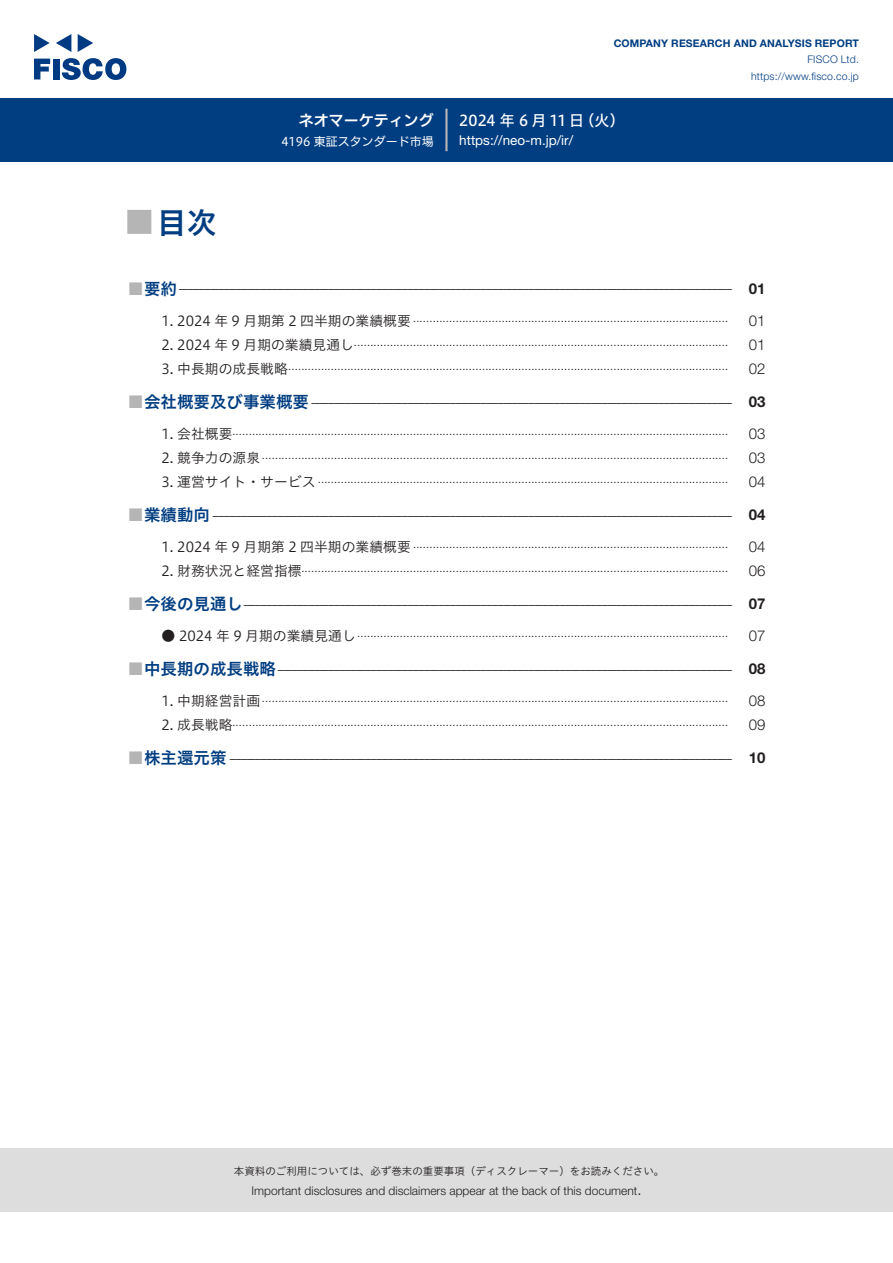
<style>
.page{position:relative;width:893px;height:1263px;background:#fff}
.page>*{position:absolute;margin:0;border:0;box-sizing:border-box;transform-origin:0 0}
.t1{font:30px "Hiragino UD Sans Std N W6";color:#003d81}
.t2{font:24px "Hiragino UD Sans Std W6";color:#b5b5b6}
.t3{font:16.5px "Hiragino UD Sans Std W6";color:#003d81}
.t4{font:300 15px "Helvetica Neue LT Std";color:#231f20}
.t5{font:15px "Hiragino UD Sans F Std N W5";color:#fff}
.t6{font:700 15px "Helvetica Neue LT Std";color:#231f20}
.t7{font:15px "Hiragino UD Sans F Std N W6";color:#fff}
.t8{font:13.8px "Hiragino UD Sans Std W3";color:#231f20}
.t9{font:13.5px "Helvetica Neue LT Std";color:#fff}
.t10{font:12px "Hiragino UD Sans Std W3";color:#231f20}
.t11{font:300 12px "Helvetica Neue LT Std";color:#231f20}
.t12{font:12px "Hiragino UD Sans F Std N W4";color:#fff}
.t13{font:10.5px "Hiragino UD Sans Std W3";color:#231f20}
.t14{font:700 10.5px "Helvetica Neue LT Std";letter-spacing:.015em;color:#003d81}
.t15{font:300 10.5px/16.5px "Helvetica Neue LT Std";letter-spacing:.015em;color:#003d81;text-align:right}
.t16{font:9px "Hiragino UD Sans Std W3";color:#231f20}
.s1{color:#b5b5b6}
</style>
<div class="page">
<div style="left:0;top:1148px;width:893px;height:64px;background:#ddd"></div>
<svg style="left:34px;top:59px;width:16px;height:20px"></svg>
<div style="left:53px;top:59px;width:6px;height:20px;background:#003a83"></div>
<svg style="left:62px;top:58px;width:64px;height:22px"></svg>
<svg style="left:34px;top:34px;width:16px;height:18px"></svg>
<svg style="left:78px;top:34px;width:15px;height:18px"></svg>
<svg style="left:56px;top:34px;width:15px;height:18px"></svg>
<div style="left:0;top:98px;width:893px;height:64px;background:#003d81"></div>
<hr style="left:445px;top:109px;width:3px;height:42px;background:#b5b5b6">
<p class="t2" style="left:128px;top:204px;width:25px">█</p>
<p class="t1" style="left:157px;top:199px;width:61px">目次</p>
<h3 class="t7" style="left:299px;top:109px;width:137px">ネオマーケティング</h3>
<h3 class="t12" style="left:281px;top:132px;width:154px">4196 東証スタンダード市場</h3>
<p class="t14" style="left:614px;top:37px;width:247px">COMPANY RESEARCH AND ANALYSIS REPORT</p>
<p class="t15" style="left:751px;top:51px;width:109px">FISCO Ltd. https://www.fisco.co j p.</p>
<h3 class="t5" style="left:579px;top:109px;width:47px">（火(</h3>
<h3 class="t5" style="left:459px;top:109px;width:126px">2024 年 6 月 11 日</h3>
<h3 class="t9" style="left:459px;top:132px;width:116px">https: / / n e o m- j p. /i r/</h3>
<p class="t3" style="left:128px;top:276px;width:51px"><span class="s1">■</span>要約</p>
<p class="t10" style="left:177px;top:280px;width:557px">-----------------------------------------------------------------------------------------------------------------------------------------------------------------------------------------------------</p>
<p class="t8" style="left:162px;top:310px;width:251px">1. 2024 年 9 月期第 2 四半期の業績概要</p>
<p class="t16" style="left:413px;top:312px;width:316px">................................................................................................</p>
<p class="t8" style="left:162px;top:334px;width:194px">2. 2024 年 9 月期の業績見通し</p>
<p class="t16" style="left:354px;top:336px;width:375px">..................................................................................................................</p>
<p class="t8" style="left:162px;top:358px;width:128px">3. 中長期の成長戦略</p>
<p class="t16" style="left:289px;top:360px;width:441px">......................................................................................................................................</p>
<p class="t3" style="left:128px;top:389px;width:183px"><span class="s1">■</span>会社概要及び事業概要</p>
<p class="t10" style="left:309px;top:393px;width:425px">------------------------------------------------------------------------------------------------------------------------------------------------------</p>
<p class="t8" style="left:162px;top:423px;width:73px">1. 会社概要</p>
<p class="t16" style="left:233px;top:425px;width:497px">.......................................................................................................................................................</p>
<p class="t8" style="left:162px;top:447px;width:100px">2. 競争力の源泉</p>
<p class="t16" style="left:262px;top:449px;width:467px">..............................................................................................................................................</p>
<p class="t8" style="left:162px;top:471px;width:155px">3. 運営サイト・サービス</p>
<p class="t16" style="left:318px;top:473px;width:411px">.............................................................................................................................</p>
<p class="t3" style="left:128px;top:502px;width:84px"><span class="s1">■</span>業績動向</p>
<p class="t10" style="left:210px;top:506px;width:524px">-----------------------------------------------------------------------------------------------------------------------------------------------------------------------------------------</p>
<p class="t8" style="left:162px;top:536px;width:251px">1. 2024 年 9 月期第 2 四半期の業績概要</p>
<p class="t16" style="left:413px;top:538px;width:316px">................................................................................................</p>
<p class="t8" style="left:162px;top:560px;width:142px">2. 財務状況と経営指標</p>
<p class="t16" style="left:302px;top:562px;width:428px">..................................................................................................................................</p>
<p class="t3" style="left:128px;top:591px;width:117px"><span class="s1">■</span>今後の見通し</p>
<p class="t10" style="left:243px;top:595px;width:491px">------------------------------------------------------------------------------------------------------------------------------------------------------------------------------</p>
<p class="t8" style="left:162px;top:625px;width:196px">● 2024 年 9 月期の業績見通し</p>
<p class="t16" style="left:358px;top:627px;width:372px">.................................................................................................................</p>
<p class="t3" style="left:128px;top:656px;width:150px"><span class="s1">■</span>中長期の成長戦略</p>
<p class="t10" style="left:276px;top:660px;width:458px">------------------------------------------------------------------------------------------------------------------------------------------------------------------</p>
<p class="t8" style="left:162px;top:690px;width:100px">1. 中期経営計画</p>
<p class="t16" style="left:262px;top:692px;width:467px">..............................................................................................................................................</p>
<p class="t8" style="left:162px;top:714px;width:73px">2. 成長戦略</p>
<p class="t16" style="left:233px;top:716px;width:497px">.......................................................................................................................................................</p>
<p class="t3" style="left:128px;top:745px;width:101px"><span class="s1">■</span>株主還元策</p>
<p class="t10" style="left:227px;top:749px;width:508px">-----------------------------------------------------------------------------------------------------------------------------------------------------------------------------------</p>
<p class="t6" style="left:749px;top:279px;width:18px">01</p>
<p class="t4" style="left:749px;top:311px;width:18px">01</p>
<p class="t4" style="left:749px;top:335px;width:18px">01</p>
<p class="t4" style="left:749px;top:359px;width:18px">02</p>
<p class="t6" style="left:749px;top:392px;width:18px">03</p>
<p class="t4" style="left:749px;top:424px;width:18px">03</p>
<p class="t4" style="left:749px;top:448px;width:18px">03</p>
<p class="t4" style="left:749px;top:472px;width:18px">04</p>
<p class="t6" style="left:749px;top:505px;width:18px">04</p>
<p class="t4" style="left:749px;top:537px;width:18px">04</p>
<p class="t4" style="left:749px;top:561px;width:18px">06</p>
<p class="t6" style="left:749px;top:594px;width:18px">07</p>
<p class="t4" style="left:749px;top:626px;width:18px">07</p>
<p class="t6" style="left:749px;top:659px;width:18px">08</p>
<p class="t4" style="left:749px;top:691px;width:18px">08</p>
<p class="t4" style="left:749px;top:715px;width:18px">09</p>
<p class="t6" style="left:749px;top:748px;width:18px">10</p>
<p class="t13" style="left:234px;top:1163px;width:432px">本資料のご利用については、必ず巻末の重要事項（ディスクレーマー）をお読みください。</p>
<h3 class="t4" style="left:637px;top:1180px;width:6px">.</h3>
<h3 class="t11" style="left:251px;top:1183px;width:387px">Important disclosures and disclaimers appear at the back of this document</h3>
</div>
